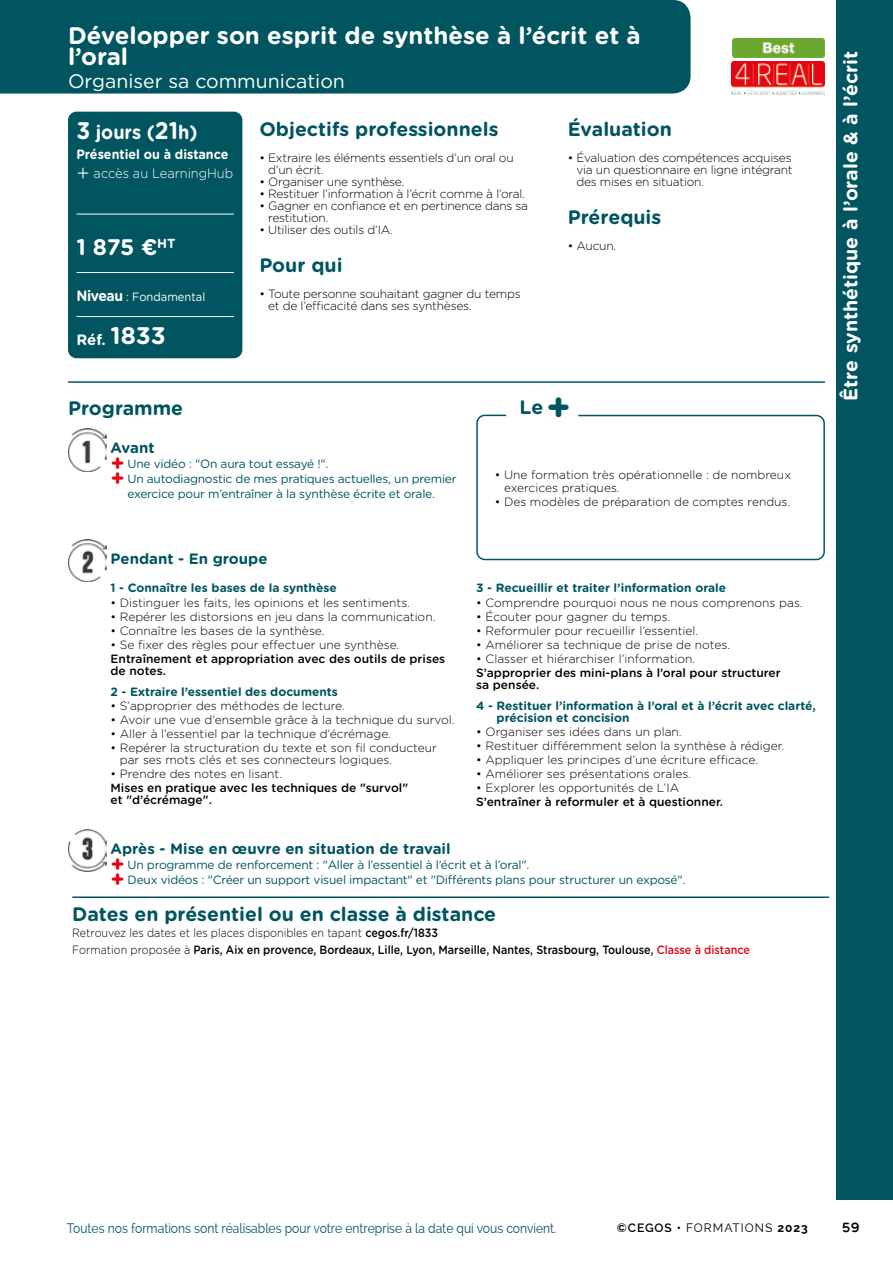
<style>
.page{position:relative;width:893px;height:1263px;background:#fff}
.page>*{position:absolute;margin:0;border:0;box-sizing:border-box;transform-origin:0 0}
.t1{font:700 24px/21px "Gotham Rounded";color:#fff}
.t2{font:700 22.5px "Gotham Rounded";color:#fff}
.t3{font:700 19.5px "Gotham Rounded";color:#005560}
.t4{font:700 19.5px "Gotham Rounded";color:#fff}
.t5{font:19.5px "Gotham Rounded";color:#fff}
.t6{font:700 19.5px "Gotham Rounded";color:#fff;scale:.93 1}
.t7{font:700 15px "Gotham Rounded";color:#005560}
.t8{font:700 15px "Gotham Rounded";color:#fff}
.t9{font:13.5px "Raleway";color:#005560;scale:.9 1}
.t10{font:700 13.5px/19.5px "Gotham Rounded";color:#fff;scale:.93 1}
.t11{font:500 13.5px "Ryker";color:#000}
.t12{font:300 12px/12px "Gotham Rounded";color:#000}
.t13{font:12px/15px "Gotham Rounded";letter-spacing:-.02em;color:#005560}
.t14{font:300 12px/12px "Gotham Rounded";letter-spacing:-.02em;color:#000}
.t15{font:500 12px/12px "Gotham Rounded";color:#000}
.t16{font:700 12px/12px "Gotham Rounded";color:#005560}
.t17{font:500 12px/17.7px "Gotham Rounded";color:#000;scale:.9 1}
.t18{font:12px "Raleway";letter-spacing:.08em;color:#000}
.t19{font:12px "Gotham Rounded";color:#fff;scale:.93 1}
.s1{font-size:24px}
.s2{font-weight:300;font-size:22.5px}
.s3{font-weight:300}
.s4{font-weight:700;font-size:15px}
.s5{font-size:39px}
.s6{font-weight:700;font-size:22.5px;color:#e30613}
.s7{color:#e30613}
.s8{font-weight:600}
.s9{font-weight:700}
</style>
<div class="page">
<div style="left:68px;top:112px;width:174px;height:246px;background:#005560;border-radius:9px"></div>
<hr style="left:77px;top:214px;width:157px;height:1px;background:#fff">
<hr style="left:77px;top:272px;width:157px;height:1px;background:#fff">
<hr style="left:77px;top:316px;width:157px;height:1px;background:#fff">
<img style="left:731px;top:62px;width:94px;height:32px">
<div style="left:0;top:0;width:691px;height:94px;background:#005560"></div>
<hr style="left:68px;top:381px;width:757px;height:2px;background:#005560">
<div style="left:476px;top:415px;width:349px;height:145px;border:2px solid #005560;border-radius:8px"></div>
<img style="left:68px;top:429px;width:38px;height:42px">
<img style="left:68px;top:539px;width:38px;height:42px">
<img style="left:68px;top:829px;width:38px;height:43px">
<img style="left:732px;top:38px;width:92px;height:19px">
<div style="left:836px;top:0;width:57px;height:1199px;background:#005560"></div>
<hr style="left:72px;top:896px;width:757px;height:2px;background:#005560">
<h1 class="t1" style="left:68px;top:24px;width:574px">Développer son esprit de synthèse à l’écrit et à l’oral</h1>
<h3 class="t5" style="left:68px;top:68px;width:278px">Organiser sa communication</h3>
<h3 class="t6" style="left:77px;top:118px;width:132px"><span class="s1">3</span> jours (<span class="s1">21</span>h)</h3>
<p class="t10" style="left:77px;top:144px;width:170px">Présentiel ou à distance <span class="s2">+</span> <span class="s3">accès au LearningHub</span></p>
<h2 class="t2" style="left:77px;top:231px;width:101px">1 875 €<sup>HT</sup></h2>
<p class="t19" style="left:77px;top:289px;width:140px"><span class="s4">Niveau</span> : Fondamental</p>
<p class="t8" style="left:77px;top:328px;width:91px">Réf. <span class="s1">1833</span></p>
<h3 class="t3" style="left:68px;top:393px;width:117px">Programme</h3>
<h3 class="t3" style="left:259px;top:115px;width:241px">Objectifs professionnels</h3>
<p class="t14" style="left:268px;top:151px;width:247px;text-indent:-9px">• Extraire les éléments essentiels d’un oral ou d’un écrit.</p>
<p class="t14" style="left:259px;top:175px;width:146px">• Organiser une synthèse.</p>
<p class="t14" style="left:259px;top:187px;width:267px">• Restituer l’information à l’écrit comme à l’oral.</p>
<p class="t14" style="left:268px;top:199px;width:262px;text-indent:-9px">• Gagner en confiance et en pertinence dans sa restitution.</p>
<p class="t14" style="left:259px;top:223px;width:135px">• Utiliser des outils d’IA.</p>
<h3 class="t3" style="left:259px;top:251px;width:85px">Pour qui</h3>
<p class="t14" style="left:268px;top:287px;width:254px;text-indent:-9px">• Toute personne souhaitant gagner du temps et de l’efficacité dans ses synthèses.</p>
<h3 class="t3" style="left:568px;top:115px;width:106px">Évaluation</h3>
<p class="t12" style="left:576px;top:151px;width:218px;text-align:justify;text-indent:-9px">• Évaluation des compétences acquises via un questionnaire en ligne intégrant des mises en situation.</p>
<h3 class="t3" style="left:568px;top:203px;width:95px">Prérequis</h3>
<p class="t12" style="left:568px;top:239px;width:50px">• Aucun.</p>
<h3 class="t3" style="left:520px;top:393px;width:53px">Le<span class="s5">+</span></h3>
<p class="t7" style="left:111px;top:437px;width:45px">Avant</p>
<p class="t13" style="left:111px;top:456px;width:219px"><span class="s6">+</span> Une vidéo : "On aura tout essayé !".</p>
<p class="t13" style="left:111px;top:471px;width:347px"><span class="s6">+</span> Un autodiagnostic de mes pratiques actuelles, un premier</p>
<p class="t13" style="left:128px;top:486px;width:309px">exercice pour m’entraîner à la synthèse écrite et orale.</p>
<p class="t7" style="left:111px;top:547px;width:158px">Pendant - En groupe</p>
<p class="t16" style="left:111px;top:582px;width:228px">1 - Connaître les bases de la synthèse</p>
<p class="t12" style="left:111px;top:596px;width:301px">• Distinguer les faits, les opinions et les sentiments.</p>
<p class="t12" style="left:111px;top:610px;width:326px">• Repérer les distorsions en jeu dans la communication.</p>
<p class="t12" style="left:111px;top:624px;width:216px">• Connaître les bases de la synthèse.</p>
<p class="t12" style="left:111px;top:638px;width:290px">• Se fixer des règles pour effectuer une synthèse.</p>
<p class="t15" style="left:111px;top:652px;width:336px">Entraînement et appropriation avec des outils de prises de notes.</p>
<p class="t16" style="left:111px;top:685px;width:229px">2 - Extraire l’essentiel des documents</p>
<p class="t12" style="left:111px;top:699px;width:236px">• S’approprier des méthodes de lecture.</p>
<p class="t12" style="left:111px;top:713px;width:346px">• Avoir une vue d’ensemble grâce à la technique du survol.</p>
<p class="t12" style="left:111px;top:727px;width:282px">• Aller à l’essentiel par la technique d’écrémage.</p>
<p class="t12" style="left:120px;top:741px;width:319px;text-indent:-9px">• Repérer la structuration du texte et son fil conducteur par ses mots clés et ses connecteurs logiques.</p>
<p class="t12" style="left:111px;top:767px;width:173px">• Prendre des notes en lisant.</p>
<p class="t15" style="left:111px;top:782px;width:299px">Mises en pratique avec les techniques de "survol" et "d’écrémage".</p>
<p class="t12" style="left:504px;top:467px;width:289px;line-height:13.5px;text-indent:-9px">• Une formation très opérationnelle : de nombreux exercices pratiques.</p>
<p class="t12" style="left:495px;top:495px;width:297px">• Des modèles de préparation de comptes rendus.</p>
<p class="t16" style="left:476px;top:582px;width:251px">3 - Recueillir et traiter l’information orale</p>
<p class="t12" style="left:476px;top:596px;width:328px">• Comprendre pourquoi nous ne nous comprenons pas.</p>
<p class="t12" style="left:476px;top:610px;width:196px">• Écouter pour gagner du temps.</p>
<p class="t12" style="left:476px;top:624px;width:224px">• Reformuler pour recueillir l’essentiel.</p>
<p class="t12" style="left:476px;top:638px;width:255px">• Améliorer sa technique de prise de notes.</p>
<p class="t12" style="left:476px;top:652px;width:221px">• Classer et hiérarchiser l’information.</p>
<p class="t15" style="left:476px;top:666px;width:306px">S’approprier des mini-plans à l’oral pour structurer sa pensée.</p>
<p class="t16" style="left:497px;top:699px;width:321px;text-indent:-20px">4 - Restituer l’information à l’oral et à l’écrit avec clarté, précision et concision</p>
<p class="t12" style="left:476px;top:725px;width:207px">• Organiser ses idées dans un plan.</p>
<p class="t12" style="left:476px;top:739px;width:309px">• Restituer différemment selon la synthèse à rédiger.</p>
<p class="t12" style="left:476px;top:753px;width:283px">• Appliquer les principes d’une écriture efficace.</p>
<p class="t12" style="left:476px;top:767px;width:216px">• Améliorer ses présentations orales.</p>
<p class="t12" style="left:476px;top:781px;width:204px">• Explorer les opportunités de L’IA</p>
<p class="t15" style="left:476px;top:796px;width:248px">S’entraîner à reformuler et à questionner.</p>
<p class="t7" style="left:111px;top:838px;width:341px">Après - Mise en œuvre en situation de travail</p>
<p class="t13" style="left:111px;top:857px;width:576px"><span class="s6">+</span> Un programme de renforcement : "Aller à l’essentiel à l’écrit et à l’oral".<br><span class="s6">+</span> Deux vidéos : "Créer un support visuel impactant" et "Différents plans pour structurer un exposé".</p>
<h3 class="t3" style="left:72px;top:900px;width:425px">Dates en présentiel ou en classe à distance</h3>
<p class="t17" style="left:72px;top:923px;width:754px"><span class="s3">Retrouvez les dates et les places disponibles en tapant</span> cegos.fr/1833<br><span class="s3">Formation proposée à</span> Paris, Aix en provence, Bordeaux, Lille, Lyon, Marseille, Nantes, Strasbourg, Toulouse, <span class="s7">Classe à distance</span></p>
<h3 class="t4" style="left:836px;top:401px;width:351px;rotate:-90deg">Être synthétique à l’orale &amp; à l’écrit</h3>
<p class="t9" style="left:67px;top:1221px;width:545px">Toutes nos formations sont réalisables pour votre entreprise à la date qui vous convient.</p>
<p class="t18" style="left:617px;top:1221px;width:193px"><span class="s8">©CEGOS •</span> FORMATIONS <span class="s9">2023</span></p>
<p class="t11" style="left:842px;top:1219px;width:19px">59</p>
</div>
